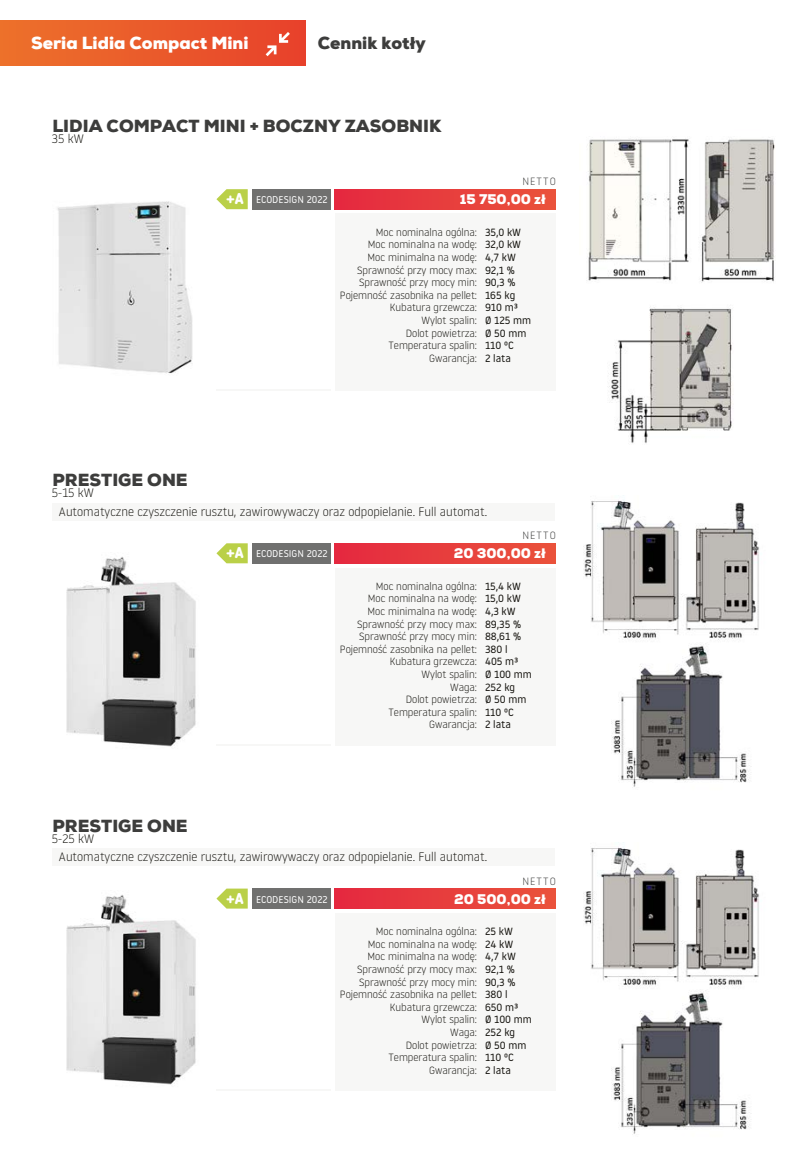
<style>
.page{position:relative;width:804px;height:1166px;background:#fff}
.page>*{position:absolute;margin:0;border:0;box-sizing:border-box;transform-origin:0 0}
.t1{font:900 17.5px "Nexa";color:#3d3d3c}
.t2{font:900 17.5px "Nexa";color:#fff}
.t3{font:700 15.58px "Roway Round";color:#fff}
.t4{font:900 14px "Nexa";color:#fff}
.t5{font:300 12.25px "Roway Round";color:#13120d}
.t6{font:300 10.5px/12.6px "Roway Round";color:#13120d;text-align:right}
.t7{font:10.5px/12.6px "Roway Round";color:#13110c}
.t8{font:10.5px/12.6px "Roway Round";color:#13120d}
.t9{font:300 10.5px "Roway Round";color:#3d3d3c}
.t10{font:9.8px "Roway Round";color:#fff}
</style>
<div class="page">
<img style="left:57px;top:201px;width:136px;height:172px">
<div style="left:0;top:21px;width:305px;height:45px;background:linear-gradient(to right,#ed722b,#e7412b)"></div>
<svg style="left:266px;top:32px;width:24px;height:24px"></svg>
<div style="left:335px;top:568px;width:220px;height:177px;background:#f7f7f6"></div>
<svg style="left:216px;top:543px;width:32px;height:20px"></svg>
<div style="left:335px;top:543px;width:220px;height:20px;background:linear-gradient(to right,#e5293f,#ea523b)"></div>
<div style="left:252px;top:543px;width:79px;height:20px;background:#70706f"></div>
<hr style="left:216px;top:743px;width:115px;height:2px;background:#f7f7f6">
<div style="left:335px;top:214px;width:220px;height:177px;background:#f7f7f6"></div>
<svg style="left:216px;top:189px;width:32px;height:20px"></svg>
<div style="left:335px;top:189px;width:220px;height:20px;background:linear-gradient(to right,#e5293f,#ea523b)"></div>
<div style="left:252px;top:189px;width:79px;height:20px;background:#70706f"></div>
<hr style="left:216px;top:389px;width:115px;height:2px;background:#f7f7f6">
<img style="left:586px;top:139px;width:189px;height:304px">
<div style="left:335px;top:913px;width:220px;height:177px;background:#f7f7f6"></div>
<svg style="left:216px;top:888px;width:32px;height:20px"></svg>
<div style="left:335px;top:888px;width:220px;height:20px;background:linear-gradient(to right,#e5293f,#ea523b)"></div>
<div style="left:252px;top:888px;width:79px;height:20px;background:#70706f"></div>
<hr style="left:216px;top:1089px;width:115px;height:1px;background:#f7f7f6">
<div style="left:53px;top:503px;width:502px;height:18px;background:#f7f7f6"></div>
<div style="left:53px;top:848px;width:502px;height:18px;background:#f7f7f6"></div>
<img style="left:66px;top:557px;width:130px;height:190px">
<img style="left:66px;top:895px;width:130px;height:190px">
<img style="left:583px;top:495px;width:176px;height:292px">
<img style="left:583px;top:847px;width:176px;height:287px">
<h1 class="t2" style="left:31px;top:32px;width:219px">Seria Lidia Compact Mini</h1>
<h1 class="t1" style="left:318px;top:32px;width:109px">Cennik kotły</h1>
<h1 class="t1" style="left:52px;top:115px;width:391px">LIDIA COMPACT MINI + BOCZNY ZASOBNIK</h1>
<p class="t5" style="left:52px;top:131px;width:33px">35 kW</p>
<p class="t9" style="left:522px;top:174px;width:35px">NETTO</p>
<h2 class="t3" style="left:226px;top:190px;width:19px">+A</h2>
<h3 class="t4" style="left:460px;top:190px;width:87px">15 750,00 zł</h3>
<p class="t10" style="left:256px;top:193px;width:73px">ECODESIGN 2022</p>
<h1 class="t1" style="left:52px;top:469px;width:137px">PRESTIGE ONE</h1>
<p class="t5" style="left:52px;top:485px;width:43px">5-15 kW</p>
<p class="t6" style="left:340px;top:225px;width:139px">Moc nominalna ogólna:<br>Moc nominalna na wodę:<br>Moc minimalna na wodę:<br>Sprawność przy mocy max:<br>Sprawność przy mocy min:<br>Pojemność zasobnika na pellet:<br>Kubatura grzewcza:<br>Wylot spalin:<br>Dolot powietrza:<br>Temperatura spalin:<br>Gwarancja:</p>
<p class="t8" style="left:485px;top:225px;width:48px">35,0 kW<br>32,0 kW<br>4,7 kW<br>92,1 %<br>90,3 %<br>165 kg<br>910 m³<br>Ø 125 mm<br>Ø 50 mm<br>110 ºC<br>2 lata</p>
<p class="t5" style="left:59px;top:503px;width:430px">Automatyczne czyszczenie rusztu, zawirowywaczy oraz odpopielanie. Full automat.</p>
<p class="t9" style="left:522px;top:528px;width:35px">NETTO</p>
<h2 class="t3" style="left:226px;top:544px;width:19px">+A</h2>
<h3 class="t4" style="left:453px;top:544px;width:94px">20 300,00 zł</h3>
<p class="t10" style="left:256px;top:547px;width:73px">ECODESIGN 2022</p>
<h1 class="t1" style="left:52px;top:814px;width:137px">PRESTIGE ONE</h1>
<p class="t5" style="left:52px;top:830px;width:44px">5-25 kW</p>
<p class="t6" style="left:340px;top:579px;width:139px">Moc nominalna ogólna:<br>Moc nominalna na wodę:<br>Moc minimalna na wodę:<br>Sprawność przy mocy max:<br>Sprawność przy mocy min:<br>Pojemność zasobnika na pellet:<br>Kubatura grzewcza:<br>Wylot spalin:<br>Waga:<br>Dolot powietrza:<br>Temperatura spalin:<br>Gwarancja:</p>
<p class="t7" style="left:485px;top:579px;width:48px">15,4 kW<br>15,0 kW<br>4,3 kW<br>89,35 %<br>88,61 %<br>380 l<br>405 m³<br>Ø 100 mm<br>252 kg<br>Ø 50 mm<br>110 ºC<br>2 lata</p>
<p class="t5" style="left:59px;top:848px;width:430px">Automatyczne czyszczenie rusztu, zawirowywaczy oraz odpopielanie. Full automat.</p>
<p class="t9" style="left:522px;top:874px;width:35px">NETTO</p>
<h2 class="t3" style="left:226px;top:889px;width:19px">+A</h2>
<h3 class="t4" style="left:454px;top:890px;width:93px">20 500,00 zł</h3>
<p class="t10" style="left:256px;top:892px;width:73px">ECODESIGN 2022</p>
<p class="t6" style="left:340px;top:924px;width:139px">Moc nominalna ogólna:<br>Moc nominalna na wodę:<br>Moc minimalna na wodę:<br>Sprawność przy mocy max:<br>Sprawność przy mocy min:<br>Pojemność zasobnika na pellet:<br>Kubatura grzewcza:<br>Wylot spalin:<br>Waga:<br>Dolot powietrza:<br>Temperatura spalin:<br>Gwarancja:</p>
<p class="t7" style="left:485px;top:924px;width:48px">25 kW<br>24 kW<br>4,7 kW<br>92,1 %<br>90,3 %<br>380 l<br>650 m³<br>Ø 100 mm<br>252 kg<br>Ø 50 mm<br>110 ºC<br>2 lata</p>
</div>
